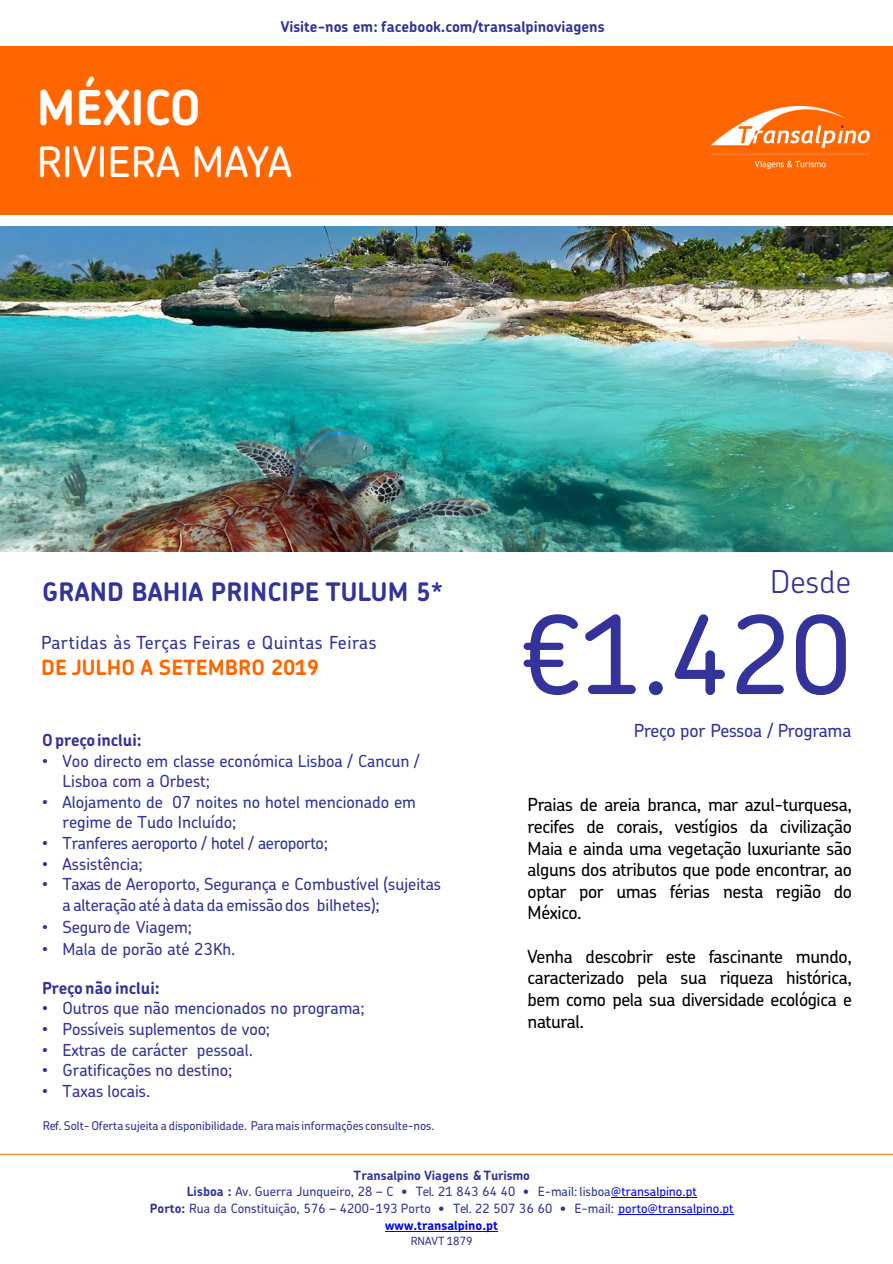
<style>
.page{position:relative;width:893px;height:1264px;background:#fff}
.page>*{position:absolute;margin:0;border:0;box-sizing:border-box;transform-origin:0 0}
.t1{font:500 108px "Chevin Pro";color:#339}
.t2{font:700 48px "Chevin Pro";color:#fff}
.t3{font:500 42px "Chevin Pro";color:#fff}
.t4{font:300 31.5px "Chevin Pro";letter-spacing:.005em;color:#339}
.t5{font:700 25.5px "Chevin Pro";letter-spacing:.005em;color:#339}
.t6{font:700 21px "Chevin Pro";color:#f60}
.t7{font:500 18px/21.6px "Chevin Pro";letter-spacing:-.02em;color:#000;text-align:justify}
.t8{font:500 18px "Chevin Pro";letter-spacing:.01em;color:#339}
.t9{font:500 18px "Chevin Pro";letter-spacing:-.015em;color:#339}
.t10{font:500 16.5px/19.8px "Chevin Pro";letter-spacing:-.005em;color:#339}
.t11{font:700 16.5px "Chevin Pro";letter-spacing:-.005em;color:#339}
.t12{font:700 15px "Chevin Pro";color:#339}
.t13{font:500 12.75px "Chevin Pro";color:#339}
.t14{font:700 12.75px "Chevin Pro";letter-spacing:-.005em;color:#339}
.t15{font:700 12.75px "Chevin Pro";color:#00f}
.t16{font:500 12px "Chevin Pro";color:#339}
.t17{font:500 11.4px "Chevin Pro";letter-spacing:.005em;color:#339}
.s1{font-family:"Arial";font-weight:400}
.s2{font-weight:700}
.s3{color:#00f}
</style>
<div class="page">
<hr style="left:610px;top:1196px;width:86px;height:1px;background:#00f">
<hr style="left:618px;top:1213px;width:115px;height:1px;background:#00f">
<hr style="left:385px;top:1230px;width:113px;height:1px;background:#00f">
<hr style="left:0;top:1153px;width:892px;height:1px;background:#e46c0a">
<img style="left:0;top:226px;width:892px;height:325px">
<div style="left:0;top:46px;width:892px;height:169px;background:#f60"></div>
<img style="left:711px;top:107px;width:157px;height:61px">
<p class="t12" style="left:281px;top:17px;width:325px">Visite-nos em: facebook.com/transalpinoviagens</p>
<p class="t2" style="left:37px;top:76px;width:166px">MÉXICO</p>
<p class="t3" style="left:37px;top:134px;width:257px">RIVIERA MAYA</p>
<p class="t5" style="left:42px;top:575px;width:402px">GRAND BAHIA PRINCIPE TULUM 5*</p>
<p class="t8" style="left:41px;top:630px;width:337px">Partidas às Terças Feiras e Quintas Feiras</p>
<p class="t6" style="left:41px;top:653px;width:279px">DE JULHO A SETEMBRO 2019</p>
<p class="t11" style="left:42px;top:728px;width:101px">Opreçoinclui:</p>
<p class="t10" style="left:63px;top:750px;width:358px;text-indent:-20px"><span class="s1">•</span> Voo directo em classe económica Lisboa / Cancun /<br>Lisboa com a Orbest;</p>
<p class="t10" style="left:63px;top:791px;width:355px;text-indent:-20px"><span class="s1">•</span> Alojamento de 07 noites no hotel mencionado em regime de Tudo Incluído;</p>
<p class="t10" style="left:42px;top:832px;width:287px"><span class="s1">•</span> Tranferes aeroporto / hotel / aeroporto;</p>
<p class="t10" style="left:42px;top:853px;width:102px"><span class="s1">•</span> Assistência;</p>
<p class="t10" style="left:63px;top:873px;width:380px;line-height:20.7px;text-indent:-20px"><span class="s1">•</span> Taxas de Aeroporto, Segurança e Combustível (sujeitas a alteração até à data da emissão dos bilhetes);</p>
<p class="t10" style="left:42px;top:916px;width:151px"><span class="s1">•</span> Segurode Viagem;</p>
<p class="t10" style="left:42px;top:938px;width:195px"><span class="s1">•</span> Mala de porão até 23Kh.</p>
<p class="t11" style="left:42px;top:977px;width:119px">Preçonão inclui:</p>
<p class="t10" style="left:42px;top:997px;width:324px"><span class="s1">•</span> Outros que não mencionados no programa;</p>
<p class="t10" style="left:42px;top:1018px;width:229px"><span class="s1">•</span> Possíveis suplementos de voo;</p>
<p class="t10" style="left:42px;top:1038px;width:212px"><span class="s1">•</span> Extras de carácter pessoal.</p>
<p class="t10" style="left:42px;top:1059px;width:191px"><span class="s1">•</span> Gratificações no destino;</p>
<p class="t10" style="left:42px;top:1080px;width:109px"><span class="s1">•</span> Taxas locais.</p>
<p class="t16" style="left:43px;top:1117px;width:393px">Ref. Solt-Oferta sujeita a disponibilidade. Paramais informações consulte-nos.</p>
<p class="t4" style="left:770px;top:560px;width:82px">Desde</p>
<p class="t1" style="left:521px;top:582px;width:331px">€1.420</p>
<p class="t9" style="left:633px;top:717px;width:219px">Preço por Pessoa / Programa</p>
<p class="t7" style="left:527px;top:793px;width:326px">Praias de areia branca, mar azul-turquesa, recifes de corais, vestígios da civilização Maia e ainda uma vegetação luxuriante são alguns dos atributos que pode encontrar, ao optar por umas férias nesta região do México.</p>
<p class="t7" style="left:527px;top:944px;width:326px">Venha descobrir este fascinante mundo, caracterizado pela sua riqueza histórica, bem como pela sua diversidade ecológica e natural.</p>
<p class="t14" style="left:353px;top:1166px;width:178px">Transalpino Viagens &amp; Turismo</p>
<p class="t13" style="left:187px;top:1182px;width:511px"><span class="s2">Lisboa :</span> Av. Guerra Junqueiro, 28 – C <span class="s2">•</span> Tel. 21 843 64 40 <span class="s2">•</span> E-mail: lisboa<span class="s3">@transalpino.pt</span></p>
<p class="t13" style="left:150px;top:1199px;width:585px"><span class="s2">Porto:</span> Rua da Constituição, 576 – 4200-193 Porto <span class="s2">•</span> Tel. 22 507 36 60 <span class="s2">•</span> E-mail: <span class="s3">porto@transalpino.pt</span></p>
<p class="t15" style="left:385px;top:1216px;width:114px">www.transalpino.pt</p>
<p class="t17" style="left:410px;top:1233px;width:63px">RNAVT 1879</p>
</div>
